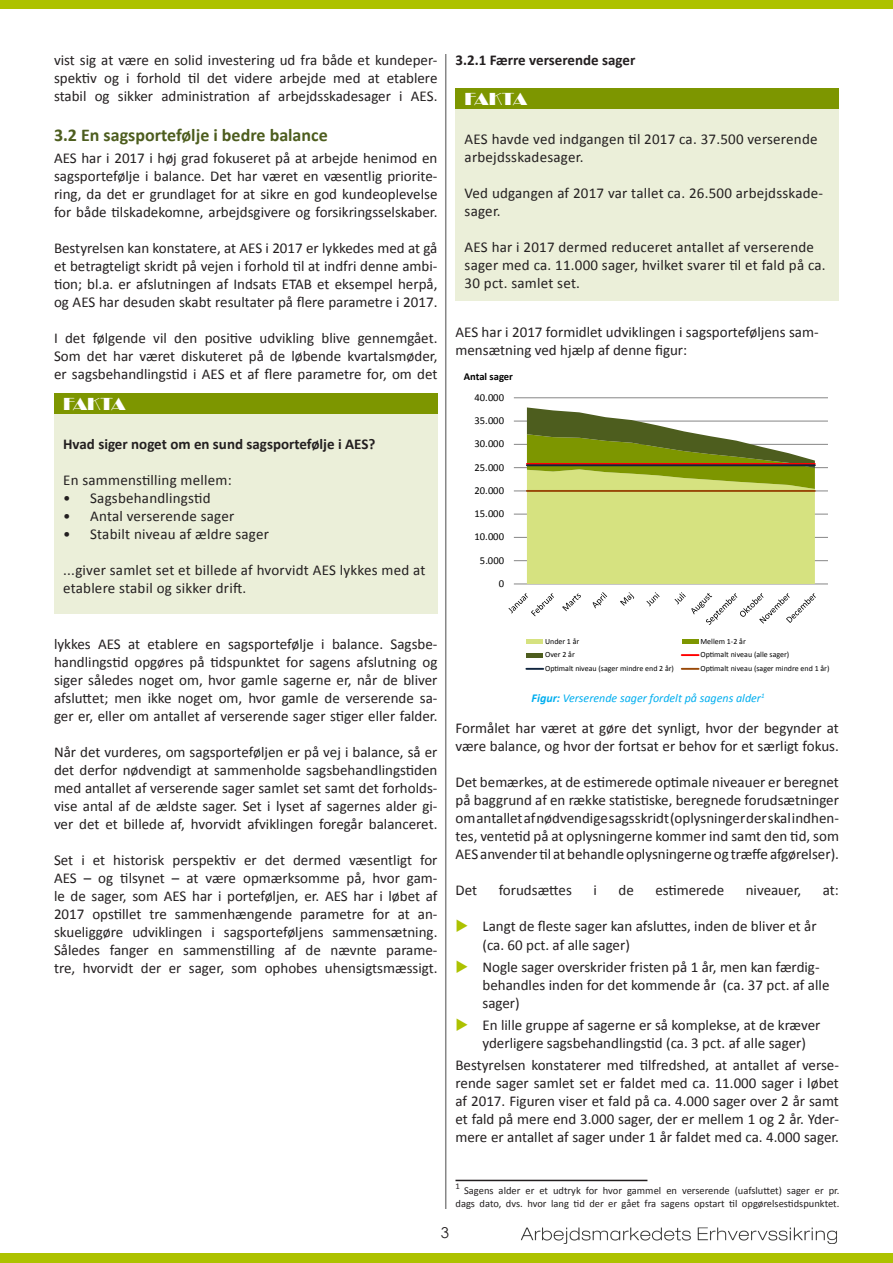
<style>
.page{position:relative;width:893px;height:1263px;background:#fff}
.page>*{position:absolute;margin:0;border:0;box-sizing:border-box;transform-origin:0 0}
.Underoverskrift{font:700 18px "Calibri";color:#4d5d1e}
.Fakta{font:18px "Broadway";letter-spacing:-.035em;color:#fff}
.t1{font:15px/18px "Calibri";color:#231f20}
.Underoverskrift_2{font:700 15px "Calibri";color:#231f20}
.t2{font:15px "Century Gothic";color:#231f20}
.t3{font:italic 12px "Calibri";color:#00aeef}
.t4{font:10.65px "Calibri";letter-spacing:.005em;color:#000}
.t5{font:700 10.65px "Calibri";letter-spacing:-.005em;color:#000}
.t6{font:10.5px/12.6px "Calibri";color:#231f20;text-align:right}
.t7{font:8.7px "Calibri";color:#231f20}
.t8{font:7.95px "Calibri";color:#000}
.s1{font-weight:700}
</style>
<div class="page">
<img style="left:521px;top:1227px;width:316px;height:17px">
<hr style="left:445px;top:54px;width:1px;height:1155px;background:#878787">
<div style="left:0;top:0;width:893px;height:9px;background:#adc200"></div>
<div style="left:0;top:1254px;width:893px;height:9px;background:#adc200"></div>
<div style="left:54px;top:393px;width:383px;height:21px;background:#7d9600"></div>
<div style="left:54px;top:414px;width:383px;height:200px;background:#ebefd9"></div>
<div style="left:455px;top:89px;width:384px;height:20px;background:#7d9600"></div>
<div style="left:455px;top:109px;width:384px;height:192px;background:#ebefd9"></div>
<hr style="left:514px;top:397px;width:314px;height:1px;background:#868686">
<hr style="left:514px;top:421px;width:314px;height:1px;background:#868686">
<hr style="left:514px;top:444px;width:314px;height:1px;background:#868686">
<hr style="left:514px;top:467px;width:314px;height:1px;background:#868686">
<hr style="left:514px;top:491px;width:314px;height:1px;background:#868686">
<hr style="left:514px;top:514px;width:314px;height:1px;background:#868686">
<hr style="left:514px;top:537px;width:314px;height:1px;background:#868686">
<hr style="left:514px;top:560px;width:314px;height:1px;background:#868686">
<hr style="left:514px;top:584px;width:314px;height:1px;background:#868686">
<svg style="left:527px;top:407px;width:288px;height:177px;background:#bdca71"></svg>
<hr style="left:527px;top:463px;width:288px;height:2px;background:#f00">
<hr style="left:527px;top:464px;width:288px;height:2px;background:#10253f">
<hr style="left:527px;top:490px;width:288px;height:2px;background:#984807">
<svg style="left:508px;top:593px;width:46px;height:23px"></svg>
<svg style="left:562px;top:593px;width:19px;height:18px"></svg>
<svg style="left:593px;top:592px;width:14px;height:16px"></svg>
<svg style="left:620px;top:592px;width:14px;height:14px"></svg>
<svg style="left:646px;top:592px;width:13px;height:14px"></svg>
<svg style="left:675px;top:592px;width:141px;height:33px"></svg>
<hr style="left:526px;top:639px;width:17px;height:4px;background:#d6e280">
<hr style="left:682px;top:639px;width:17px;height:4px;background:#7d9600">
<hr style="left:526px;top:653px;width:17px;height:4px;background:#4d5d1e">
<svg style="left:682px;top:654px;width:17px;height:2px"></svg>
<svg style="left:526px;top:668px;width:17px;height:2px"></svg>
<svg style="left:682px;top:668px;width:17px;height:2px"></svg>
<hr style="left:455px;top:1180px;width:192px;height:1px;background:#231f20">
<p class="t1" style="left:54px;top:51px;width:385px;text-align:justify">vist sig at være en solid investering ud fra både et kundeper&shy;spektiv og i forhold til det videre arbejde med at etablere stabil og sikker administration af arbejdsskadesager i AES.</p>
<p class="Underoverskrift" style="left:54px;top:123px;width:275px">3.2 En sagsportefølje i bedre balance</p>
<p class="t1" style="left:54px;top:149px;width:385px;text-align:justify">AES har i 2017 i høj grad fokuseret på at arbejde henimod en sagsportefølje i balance. Det har været en væsentlig priorite&shy;ring, da det er grundlaget for at sikre en god kundeoplevelse for både tilskadekomne, arbejdsgivere og forsikringsselskaber.</p>
<p class="t1" style="left:54px;top:239px;width:385px;text-align:justify">Bestyrelsen kan konstatere, at AES i 2017 er lykkedes med at gå et betragteligt skridt på vejen i forhold til at indfri denne ambi&shy;tion; bl.a. er afslutningen af Indsats ETAB et eksempel herpå, og AES har desuden skabt resultater på flere parametre i 2017.</p>
<p class="t1" style="left:54px;top:329px;width:385px">I det følgende vil den positive udvikling blive gennemgået.</p>
<p class="t1" style="left:54px;top:347px;width:385px">Som det har været diskuteret på de løbende kvartalsmøder, er sagsbehandlingstid i AES et af flere parametre for, om det</p>
<p class="Fakta" style="left:63px;top:393px;width:64px">FAKTA</p>
<p class="Underoverskrift_2" style="left:63px;top:435px;width:314px">Hvad siger noget om en sund sagsportefølje i AES?</p>
<p class="t1" style="left:63px;top:471px;width:170px">En sammenstilling mellem:</p>
<p class="t1" style="left:63px;top:489px;width:149px">• Sagsbehandlingstid</p>
<p class="t1" style="left:63px;top:507px;width:173px">• Antal verserende sager</p>
<p class="t1" style="left:63px;top:525px;width:207px">• Stabilt niveau af ældre sager</p>
<p class="t1" style="left:63px;top:561px;width:364px">...giver samlet set et billede af hvorvidt AES lykkes med at etablere stabil og sikker drift.</p>
<p class="t1" style="left:54px;top:635px;width:385px;text-align:justify">lykkes AES at etablere en sagsportefølje i balance. Sagsbe&shy;handlingstid opgøres på tidspunktet for sagens afslutning og siger således noget om, hvor gamle sagerne er, når de bliver afsluttet; men ikke noget om, hvor gamle de verserende sa&shy;ger er, eller om antallet af verserende sager stiger eller falder.</p>
<p class="t1" style="left:54px;top:743px;width:385px;text-align:justify">Når det vurderes, om sagsporteføljen er på vej i balance, så er det derfor nødvendigt at sammenholde sagsbehandlingstiden med antallet af verserende sager samlet set samt det forholds&shy;vise antal af de ældste sager. Set i lyset af sagernes alder gi&shy;ver det et billede af, hvorvidt afviklingen foregår balanceret.</p>
<p class="t1" style="left:54px;top:851px;width:385px;text-align:justify">Set i et historisk perspektiv er det dermed væsentligt for AES – og tilsynet – at være opmærksomme på, hvor gam&shy;le de sager, som AES har i porteføljen, er. AES har i løbet af 2017 opstillet tre sammenhængende parametre for at an&shy;skueliggøre udviklingen i sagsporteføljens sammensætning.<br>Således fanger en sammenstilling af de nævnte parame&shy;tre, hvorvidt der er sager, som ophobes uhensigtsmæssigt.</p>
<p class="Underoverskrift_2" style="left:455px;top:51px;width:181px">3.2.1 Færre verserende sager</p>
<p class="Fakta" style="left:465px;top:89px;width:64px">FAKTA</p>
<p class="t1" style="left:465px;top:131px;width:354px">AES havde ved indgangen til 2017 ca. 37.500 verserende arbejdsskadesager.</p>
<p class="t1" style="left:465px;top:185px;width:360px">Ved udgangen af 2017 var tallet ca. 26.500 arbejdsskade&shy;sager.</p>
<p class="t1" style="left:465px;top:239px;width:363px">AES har i 2017 dermed reduceret antallet af verserende sager med ca. 11.000 sager, hvilket svarer til et fald på ca.<br>30 pct. samlet set.</p>
<p class="t1" style="left:455px;top:323px;width:365px">AES har i 2017 formidlet udviklingen i sagsporteføljens sam&shy;mensætning ved hjælp af denne figur:</p>
<p class="t5" style="left:464px;top:370px;width:51px">Antal sager</p>
<p class="t4" style="left:475px;top:390px;width:31px">40.000</p>
<p class="t4" style="left:475px;top:414px;width:31px">35.000</p>
<p class="t4" style="left:475px;top:437px;width:31px">30.000</p>
<p class="t4" style="left:475px;top:460px;width:31px">25.000</p>
<p class="t4" style="left:475px;top:484px;width:31px">20.000</p>
<p class="t4" style="left:475px;top:507px;width:31px">15.000</p>
<p class="t4" style="left:475px;top:530px;width:31px">10.000</p>
<p class="t4" style="left:480px;top:553px;width:26px">5.000</p>
<p class="t4" style="left:499px;top:577px;width:7px">0</p>
<p class="t8" style="left:545px;top:636px;width:36px">Under 1 år</p>
<p class="t8" style="left:700px;top:636px;width:47px">Mellem 1-2 år</p>
<p class="t8" style="left:545px;top:650px;width:31px">Over 2 år</p>
<p class="t8" style="left:700px;top:650px;width:90px">Optimalt niveau (alle sager)</p>
<p class="t8" style="left:545px;top:663px;width:130px">Optimalt niveau (sager mindre end 2 år)</p>
<p class="t8" style="left:700px;top:663px;width:130px">Optimalt niveau (sager mindre end 1 år)</p>
<p class="t3" style="left:531px;top:690px;width:235px"><span class="s1">Figur:</span> Verserende sager fordelt på sagens alder<sup>1</sup></p>
<p class="t1" style="left:455px;top:719px;width:385px">Formålet har været at gøre det synligt, hvor der begynder at være balance, og hvor der fortsat er behov for et særligt fokus.</p>
<p class="t1" style="left:455px;top:773px;width:385px;text-align:justify">Det bemærkes, at de estimerede optimale niveauer er beregnet på baggrund af en række statistiske, beregnede forudsætninger om antallet af nødvendige sagsskridt (oplysninger der skal indhen&shy;tes, ventetid på at oplysningerne kommer ind samt den tid, som AES anvender til at behandle oplysningerne og træffe afgørelser).</p>
<p class="t1" style="left:455px;top:881px;width:23px">Det</p>
<p class="t1" style="left:499px;top:881px;width:75px">forudsættes</p>
<p class="t1" style="left:593px;top:881px;width:5px">i</p>
<p class="t1" style="left:618px;top:881px;width:17px">de</p>
<p class="t1" style="left:655px;top:881px;width:70px">estimerede</p>
<p class="t1" style="left:746px;top:881px;width:57px">niveauer,</p>
<p class="t1" style="left:823px;top:881px;width:18px">at:</p>
<p class="t1" style="left:482px;top:917px;width:336px">Langt de fleste sager kan afsluttes, inden de bliver et år (ca. 60 pct. af alle sager)</p>
<p class="t1" style="left:482px;top:958px;width:348px">Nogle sager overskrider fristen på 1 år, men kan færdig&shy;behandles inden for det kommende år (ca. 37 pct. af alle sager)</p>
<p class="t1" style="left:482px;top:1016px;width:339px">En lille gruppe af sagerne er så komplekse, at de kræver yderligere sagsbehandlingstid (ca. 3 pct. af alle sager)</p>
<p class="t1" style="left:455px;top:1056px;width:385px;text-align:justify">Bestyrelsen konstaterer med tilfredshed, at antallet af verse&shy;rende sager samlet set er faldet med ca. 11.000 sager i løbet af 2017. Figuren viser et fald på ca. 4.000 sager over 2 år samt et fald på mere end 3.000 sager, der er mellem 1 og 2 år. Yder&shy;mere er antallet af sager under 1 år faldet med ca. 4.000 sager.</p>
<p class="t7" style="left:455px;top:1181px;width:6px">1</p>
<p class="t6" style="left:455px;top:1184px;width:385px">Sagens alder er et udtryk for hvor gammel en verserende (uafsluttet) sager er pr. dags dato, dvs. hvor lang tid der er gået fra sagens opstart til opgørelsestidspunktet.</p>
<p class="t2" style="left:441px;top:1222px;width:10px">3</p>
</div>
